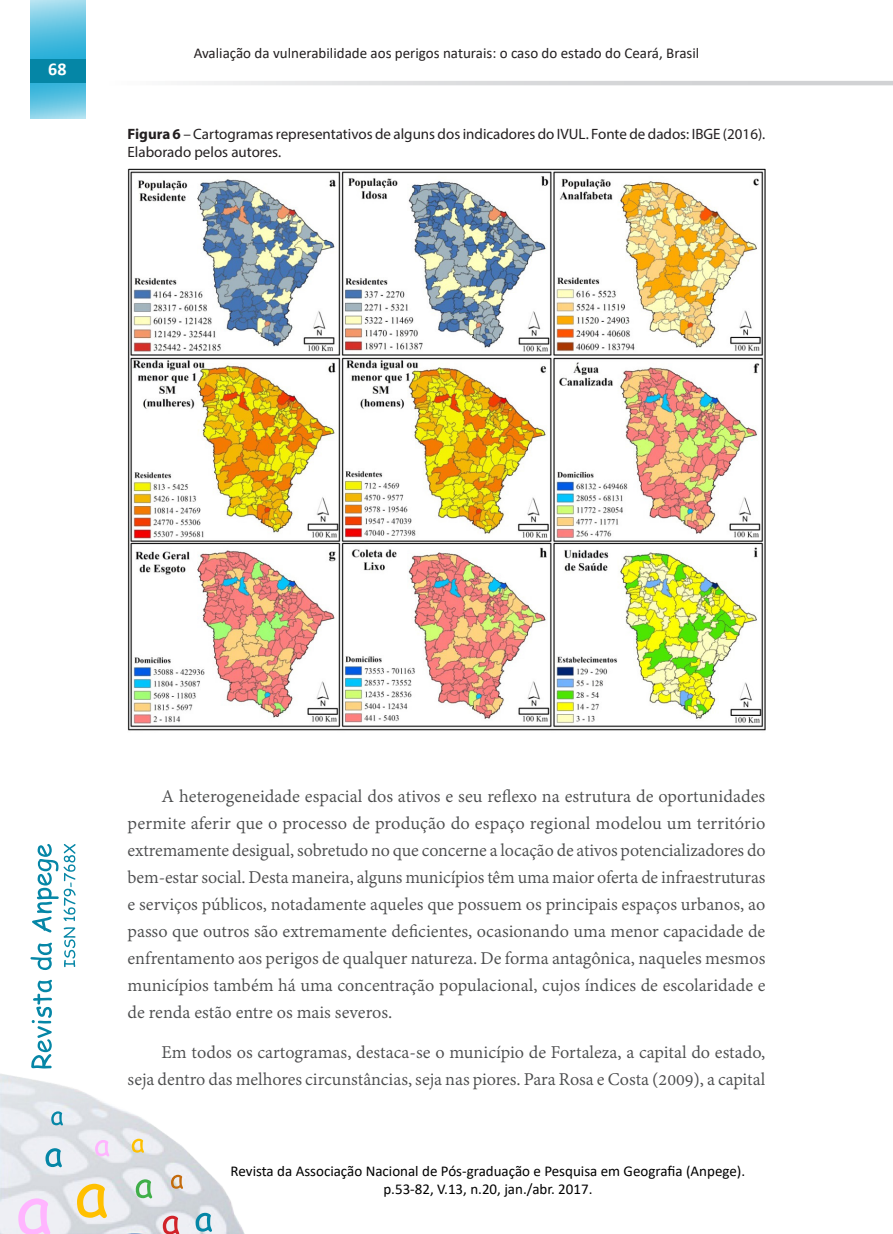
<style>
.page{position:relative;width:893px;height:1234px;background:#fff}
.page>*{position:absolute;margin:0;border:0;box-sizing:border-box;transform-origin:0 0}
.t1{font:19.5px/27px "Adobe Devanagari";color:#4b4c4d;text-align:justify}
.t2{font:700 18px "Calibri";color:#fff}
.t3{font:15px/18px "Myriad Pro";color:#231f20}
.t4{font:15px/18px "Calibri";color:#000;text-align:center}
.t5{font:15px "Calibri";color:#231f20}
.s1{font-weight:700}
</style>
<div class="page">
<svg style="left:183px;top:81px;width:710px;height:4px;background:#dbdcdd"></svg>
<img style="left:0;top:1074px;width:244px;height:159px">
<svg style="left:132px;top:1138px;width:12px;height:14px"></svg>
<svg style="left:196px;top:1212px;width:16px;height:19px"></svg>
<svg style="left:45px;top:1147px;width:17px;height:19px"></svg>
<svg style="left:51px;top:1111px;width:12px;height:14px"></svg>
<svg style="left:163px;top:1215px;width:16px;height:18px"></svg>
<svg style="left:136px;top:1178px;width:16px;height:20px"></svg>
<svg style="left:77px;top:1183px;width:30px;height:34px"></svg>
<svg style="left:95px;top:1139px;width:14px;height:17px"></svg>
<svg style="left:18px;top:1198px;width:32px;height:35px"></svg>
<svg style="left:171px;top:1174px;width:12px;height:14px"></svg>
<svg style="left:30px;top:0;width:56px;height:119px;background:#63c4e2"></svg>
<div style="left:30px;top:59px;width:56px;height:24px;background:#0586a6"></div>
<svg style="left:30px;top:844px;width:46px;height:224px"></svg>
<img style="left:128px;top:168px;width:637px;height:563px">
<p class="t2" style="left:48px;top:57px;width:20px">68</p>
<p class="t5" style="left:194px;top:43px;width:507px">Avaliação da vulnerabilidade aos perigos naturais: o caso do estado do Ceará, Brasil</p>
<p class="t3" style="left:128px;top:125px;width:639px"><span class="s1">Figura 6</span> – Cartogramas representativos de alguns dos indicadores do IVUL. Fonte de dados: IBGE (2016).<br>Elaborado pelos autores.</p>
<p class="t1" style="left:128px;top:784px;width:639px;text-indent:34px">A heterogeneidade espacial dos ativos e seu reflexo na estrutura de oportunidades permite aferir que o processo de produção do espaço regional modelou um território extremamente desigual, sobretudo no que concerne a locação de ativos potencializadores do bem-estar social. Desta maneira, alguns municípios têm uma maior oferta de infraestruturas e serviços públicos, notadamente aqueles que possuem os principais espaços urbanos, ao passo que outros são extremamente deficientes, ocasionando uma menor capacidade de enfrentamento aos perigos de qualquer natureza. De forma antagônica, naqueles mesmos municípios também há uma concentração populacional, cujos índices de escolaridade e de renda estão entre os mais severos.</p>
<p class="t1" style="left:128px;top:1039px;width:639px;text-align:right">Em todos os cartogramas, destaca-se o município de Fortaleza, a capital do estado,<br>seja dentro das melhores circunstâncias, seja nas piores. Para Rosa e Costa (2009), a capital</p>
<p class="t4" style="left:231px;top:1161px;width:516px">Revista da Associação Nacional de Pós-graduação e Pesquisa em Geografia (Anpege). p.53-82, V.13, n.20, jan./abr. 2017.</p>
</div>
